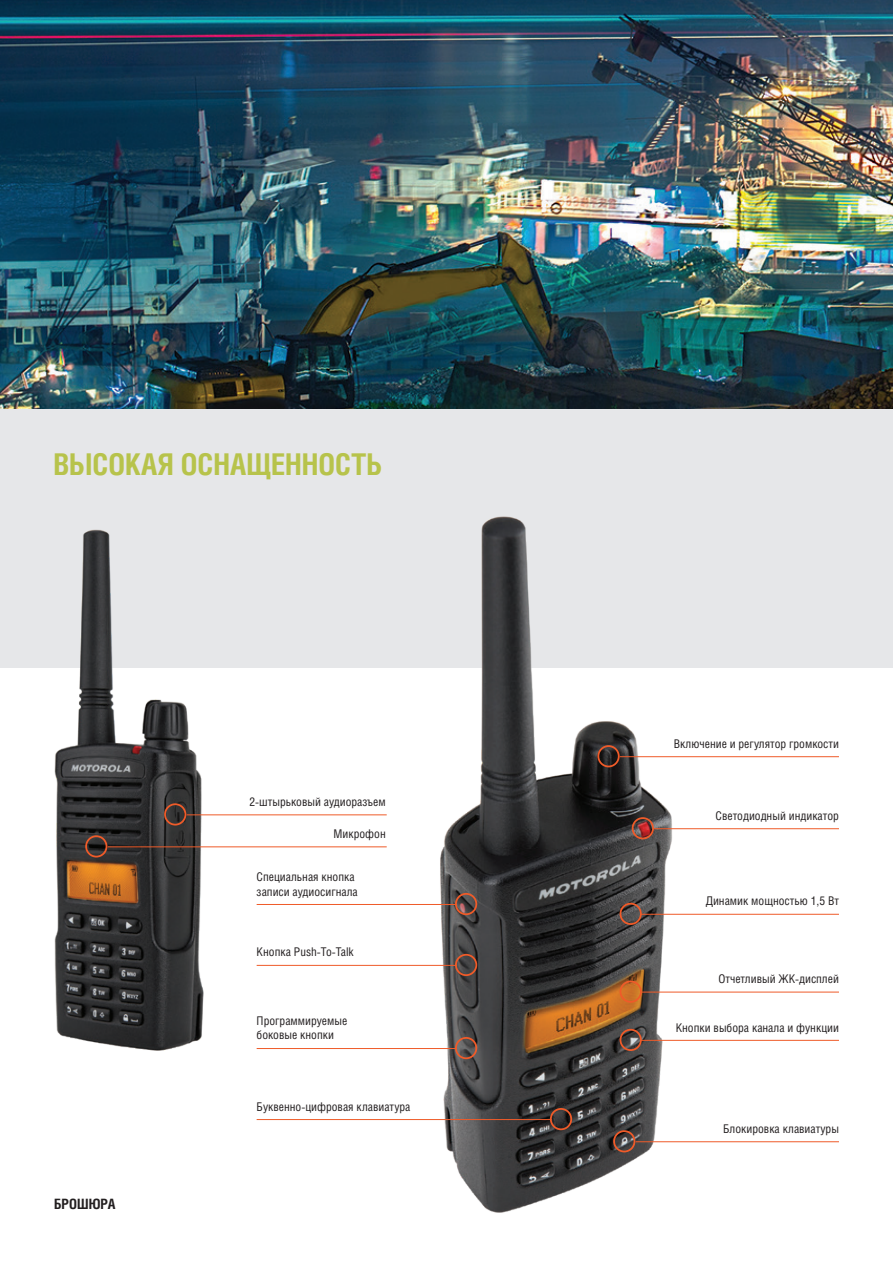
<style>
.page{position:relative;width:893px;height:1263px;background:#fff}
.page>*{position:absolute;margin:0;border:0;box-sizing:border-box;transform-origin:0 0}
.t1{font:700 30px "Helios Cond C";color:#b7c34b}
.t2{font:700 14.25px "Helios Cond C";color:#231f20}
.t3{font:12px/14.4px "Helios Cond C";color:#231f20}
</style>
<div class="page">
<div style="left:0;top:390px;width:893px;height:278px;background:#e6e7e9"></div>
<img style="left:0;top:0;width:893px;height:408px">
<img style="left:54px;top:529px;width:158px;height:522px">
<div style="left:164px;top:803px;width:22px;height:22px;border:2px solid #ef5b29;border-radius:50%"></div>
<div style="left:85px;top:835px;width:22px;height:22px;border:2px solid #ef5b29;border-radius:50%"></div>
<hr style="left:187px;top:814px;width:200px;height:1px;background:#ef5b29">
<hr style="left:108px;top:846px;width:279px;height:1px;background:#ef5b29">
<img style="left:433px;top:516px;width:245px;height:697px">
<div style="left:455px;top:954px;width:22px;height:22px;border:2px solid #ef5b29;border-radius:50%"></div>
<div style="left:455px;top:893px;width:22px;height:22px;border:2px solid #ef5b29;border-radius:50%"></div>
<div style="left:455px;top:1037px;width:22px;height:22px;border:2px solid #ef5b29;border-radius:50%"></div>
<div style="left:550px;top:1108px;width:22px;height:22px;border:2px solid #ef5b29;border-radius:50%"></div>
<hr style="left:257px;top:965px;width:200px;height:1px;background:#ef5b29">
<hr style="left:257px;top:904px;width:200px;height:1px;background:#ef5b29">
<hr style="left:257px;top:1048px;width:200px;height:1px;background:#ef5b29">
<hr style="left:257px;top:1119px;width:295px;height:1px;background:#ef5b29">
<div style="left:613px;top:1130px;width:22px;height:22px;border:2px solid #ef5b29;border-radius:50%"></div>
<div style="left:620px;top:1029px;width:22px;height:22px;border:2px solid #ef5b29;border-radius:50%"></div>
<div style="left:620px;top:980px;width:22px;height:23px;border:2px solid #ef5b29;border-radius:50%"></div>
<div style="left:620px;top:903px;width:22px;height:22px;border:2px solid #ef5b29;border-radius:50%"></div>
<div style="left:632px;top:817px;width:22px;height:22px;border:2px solid #ef5b29;border-radius:50%"></div>
<div style="left:597px;top:745px;width:23px;height:22px;border:2px solid #ef5b29;border-radius:50%"></div>
<hr style="left:636px;top:1141px;width:203px;height:1px;background:#ef5b29">
<hr style="left:641px;top:1040px;width:198px;height:1px;background:#ef5b29">
<hr style="left:641px;top:992px;width:198px;height:1px;background:#ef5b29">
<hr style="left:641px;top:914px;width:198px;height:1px;background:#ef5b29">
<hr style="left:653px;top:828px;width:186px;height:1px;background:#ef5b29">
<hr style="left:620px;top:756px;width:219px;height:1px;background:#ef5b29">
<p class="t1" style="left:53px;top:446px;width:331px">ВЫСОКАЯ ОСНАЩЕННОСТЬ</p>
<p class="t3" style="left:249px;top:794px;width:138px">2-штырьковый аудиоразъем</p>
<p class="t3" style="left:334px;top:826px;width:54px">Микрофон</p>
<p class="t3" style="left:257px;top:869px;width:103px">Специальная кнопка записи аудиосигнала</p>
<p class="t3" style="left:257px;top:945px;width:99px">Кнопка Push-To-Talk</p>
<p class="t3" style="left:257px;top:1013px;width:92px">Программируемые боковые кнопки</p>
<p class="t2" style="left:54px;top:1195px;width:63px">БРОШЮРА</p>
<p class="t3" style="left:257px;top:1099px;width:155px">Буквенно-цифровая клавиатура</p>
<p class="t3" style="left:674px;top:736px;width:167px">Включение и регулятор громкости</p>
<p class="t3" style="left:716px;top:808px;width:125px">Светодиодный индикатор</p>
<p class="t3" style="left:706px;top:894px;width:135px">Динамик мощностью 1,5 Вт</p>
<p class="t3" style="left:718px;top:971px;width:122px">Отчетливый ЖК-дисплей</p>
<p class="t3" style="left:676px;top:1020px;width:165px">Кнопки выбора канала и функции</p>
<p class="t3" style="left:723px;top:1121px;width:117px">Блокировка клавиатуры</p>
</div>
